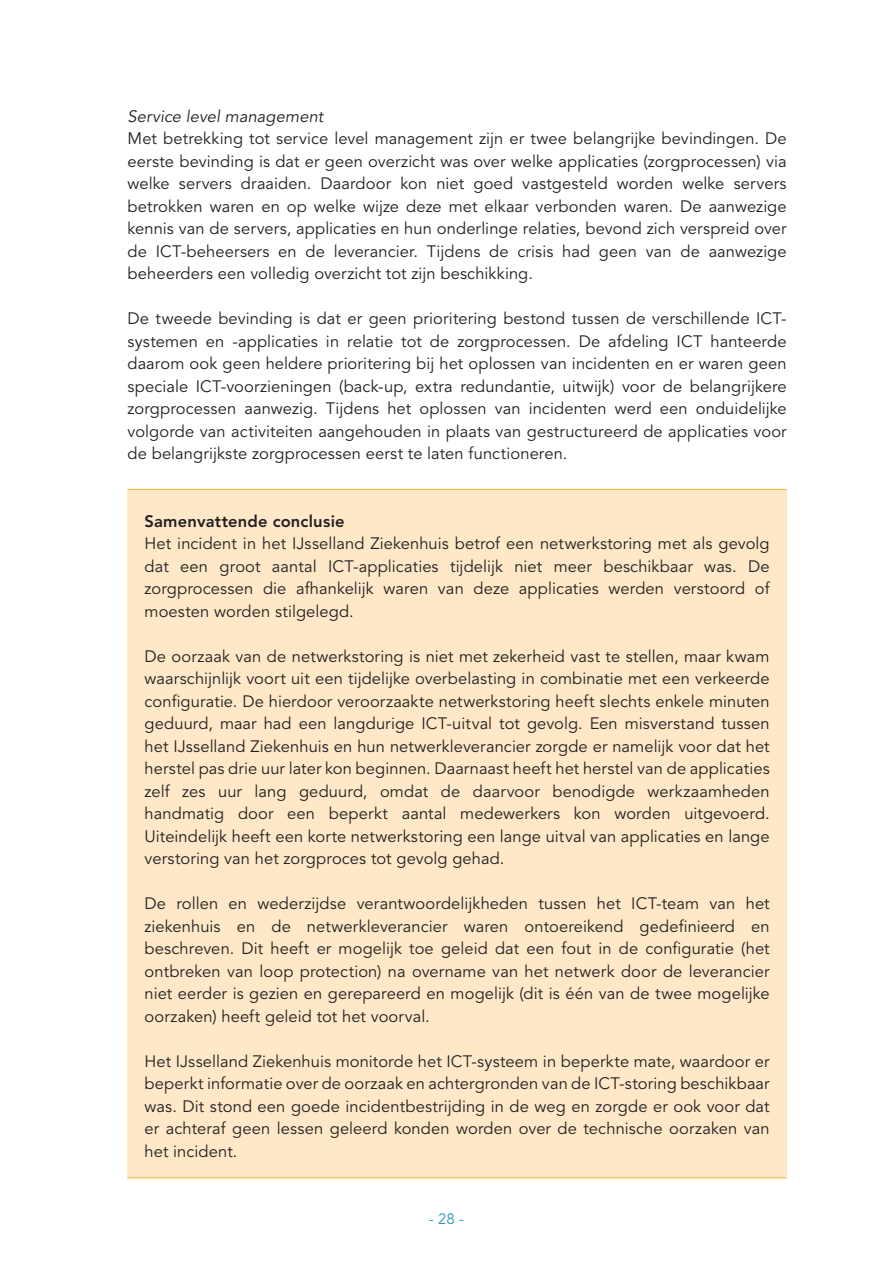
<style>
.page{position:relative;width:893px;height:1263px;background:#fff}
.page>*{position:absolute;margin:0;border:0;box-sizing:border-box;transform-origin:0 0}
.t1{font:16.5px/22.5px "Avenir LT Std";letter-spacing:.005em;color:#231f20;text-align:justify}
.t2{font:italic 16.5px "Avenir LT Std";letter-spacing:.005em;color:#231f20}
.t3{font:800 16.5px "Avenir LT Std";letter-spacing:.01em;color:#231f20}
.t4{font:15px "Avenir LT Std";color:#2f97b9}
</style>
<div class="page">
<div style="left:128px;top:489px;width:659px;height:689px;background:#fee8c7"></div>
<hr style="left:128px;top:489px;width:659px;height:1px;background:#fbb033">
<hr style="left:128px;top:1177px;width:659px;height:1px;background:#fbb033">
<p class="t2" style="left:128px;top:106px;width:197px">Service level management</p>
<p class="t1" style="left:128px;top:128px;width:661px">Met betrekking tot service level management zijn er twee belangrijke bevindingen. De eerste bevinding is dat er geen overzicht was over welke applicaties (zorgprocessen) via welke servers draaiden. Daardoor kon niet goed vastgesteld worden welke servers betrokken waren en op welke wijze deze met elkaar verbonden waren. De aanwezige kennis van de servers, applicaties en hun onderlinge relaties, bevond zich verspreid over de ICT-beheersers en de leverancier. Tijdens de crisis had geen van de aanwezige beheerders een volledig overzicht tot zijn beschikking.</p>
<p class="t1" style="left:128px;top:308px;width:661px">De tweede bevinding is dat er geen prioritering bestond tussen de verschillende ICT&shy;systemen en -applicaties in relatie tot de zorgprocessen. De afdeling ICT hanteerde daarom ook geen heldere prioritering bij het oplossen van incidenten en er waren geen speciale ICT-voorzieningen (back-up, extra redundantie, uitwijk) voor de belangrijkere zorgprocessen aanwezig. Tijdens het oplossen van incidenten werd een onduidelijke volgorde van activiteiten aangehouden in plaats van gestructureerd de applicaties voor de belangrijkste zorgprocessen eerst te laten functioneren.</p>
<p class="t3" style="left:145px;top:511px;width:201px">Samenvattende conclusie</p>
<p class="t1" style="left:145px;top:533px;width:627px">Het incident in het IJsselland Ziekenhuis betrof een netwerkstoring met als gevolg dat een groot aantal ICT-applicaties tijdelijk niet meer beschikbaar was. De zorgprocessen die afhankelijk waren van deze applicaties werden verstoord of moesten worden stilgelegd.</p>
<p class="t1" style="left:145px;top:645px;width:627px">De oorzaak van de netwerkstoring is niet met zekerheid vast te stellen, maar kwam waarschijnlijk voort uit een tijdelijke overbelasting in combinatie met een verkeerde configuratie. De hierdoor veroorzaakte netwerkstoring heeft slechts enkele minuten geduurd, maar had een langdurige ICT-uitval tot gevolg. Een misverstand tussen het IJsselland Ziekenhuis en hun netwerkleverancier zorgde er namelijk voor dat het herstel pas drie uur later kon beginnen. Daarnaast heeft het herstel van de applicaties zelf zes uur lang geduurd, omdat de daarvoor benodigde werkzaamheden handmatig door een beperkt aantal medewerkers kon worden uitgevoerd.<br>Uiteindelijk heeft een korte netwerkstoring een lange uitval van applicaties en lange verstoring van het zorgproces tot gevolg gehad.</p>
<p class="t1" style="left:145px;top:893px;width:627px">De rollen en wederzijdse verantwoordelijkheden tussen het ICT-team van het ziekenhuis en de netwerkleverancier waren ontoereikend gedefinieerd en beschreven. Dit heeft er mogelijk toe geleid dat een fout in de configuratie (het ontbreken van loop protection) na overname van het netwerk door de leverancier niet eerder is gezien en gerepareerd en mogelijk (dit is één van de twee mogelijke oorzaken) heeft geleid tot het voorval.</p>
<p class="t1" style="left:145px;top:1050px;width:627px">Het IJsselland Ziekenhuis monitorde het ICT-systeem in beperkte mate, waardoor er beperkt informatie over de oorzaak en achtergronden van de ICT-storing beschikbaar was. Dit stond een goede incidentbestrijding in de weg en zorgde er ook voor dat er achteraf geen lessen geleerd konden worden over de technische oorzaken van het incident.</p>
<p class="t4" style="left:429px;top:1210px;width:37px">- 28 -</p>
</div>
